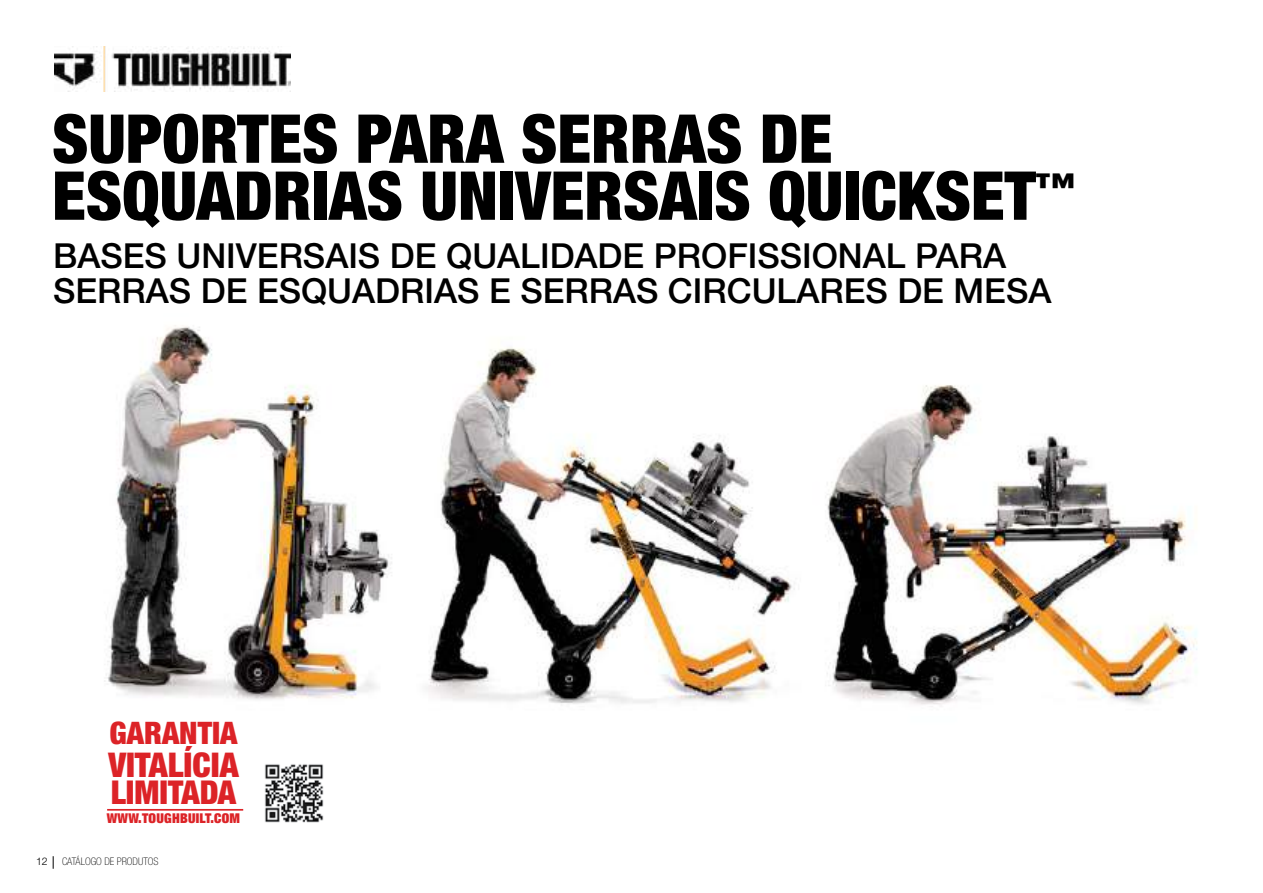
<style>
.page{position:relative;width:1263px;height:893px;background:#fff}
.page>*{position:absolute;margin:0;border:0;box-sizing:border-box;transform-origin:0 0}
.t1{font:900 condensed 67.5px/57px "Helvetica Neue LT Std";color:#000}
.t2{font:500 34.5px/34.5px "Helvetica Neue LT Std";color:#000}
.t3{font:900 condensed 34.05px "Helvetica Neue LT Std";color:#dc2327}
.t4{font:900 condensed 32.85px "Helvetica Neue LT Std";color:#dc2327}
.t5{font:900 condensed 31.05px "Helvetica Neue LT Std";color:#dc2327}
.t6{font:900 condensed 13.5px "Helvetica Neue LT Std";letter-spacing:.02em;color:#dc2327}
.t7{font:100 condensed 10.5px "Helvetica Neue LT Std";color:#000}
.t8{font:300 10.5px "Helvetica Neue LT Std";color:#000}
</style>
<div class="page">
<img style="left:54px;top:46px;width:237px;height:46px">
<svg style="left:53px;top:856px;width:1px;height:13px"></svg>
<img style="left:104px;top:325px;width:1093px;height:380px">
<hr style="left:107px;top:809px;width:136px;height:2px;background:#dc2327">
<img style="left:265px;top:764px;width:59px;height:59px">
<h1 class="t1" style="left:52px;top:109px;width:1024px">SUPORTES PARA SERRAS DE<br>ESQUADRIAS UNIVERSAIS QUICKSET<sup>™</sup></h1>
<p class="t2" style="left:53px;top:238px;width:1000px">BASES UNIVERSAIS DE QUALIDADE PROFISSIONAL PARA<br>SERRAS DE ESQUADRIAS E SERRAS CIRCULARES DE MESA</p>
<p class="t5" style="left:110px;top:714px;width:129px">GARANTIA</p>
<p class="t3" style="left:108px;top:744px;width:132px">VITALÍCIA</p>
<p class="t4" style="left:111px;top:772px;width:127px">LIMITADA</p>
<p class="t6" style="left:107px;top:810px;width:135px">WWW.TOUGHBUILT.COM</p>
<p class="t8" style="left:36px;top:855px;width:13px">12</p>
<p class="t7" style="left:62px;top:855px;width:98px">CATÁLOGO DE PRODUTOS</p>
</div>
